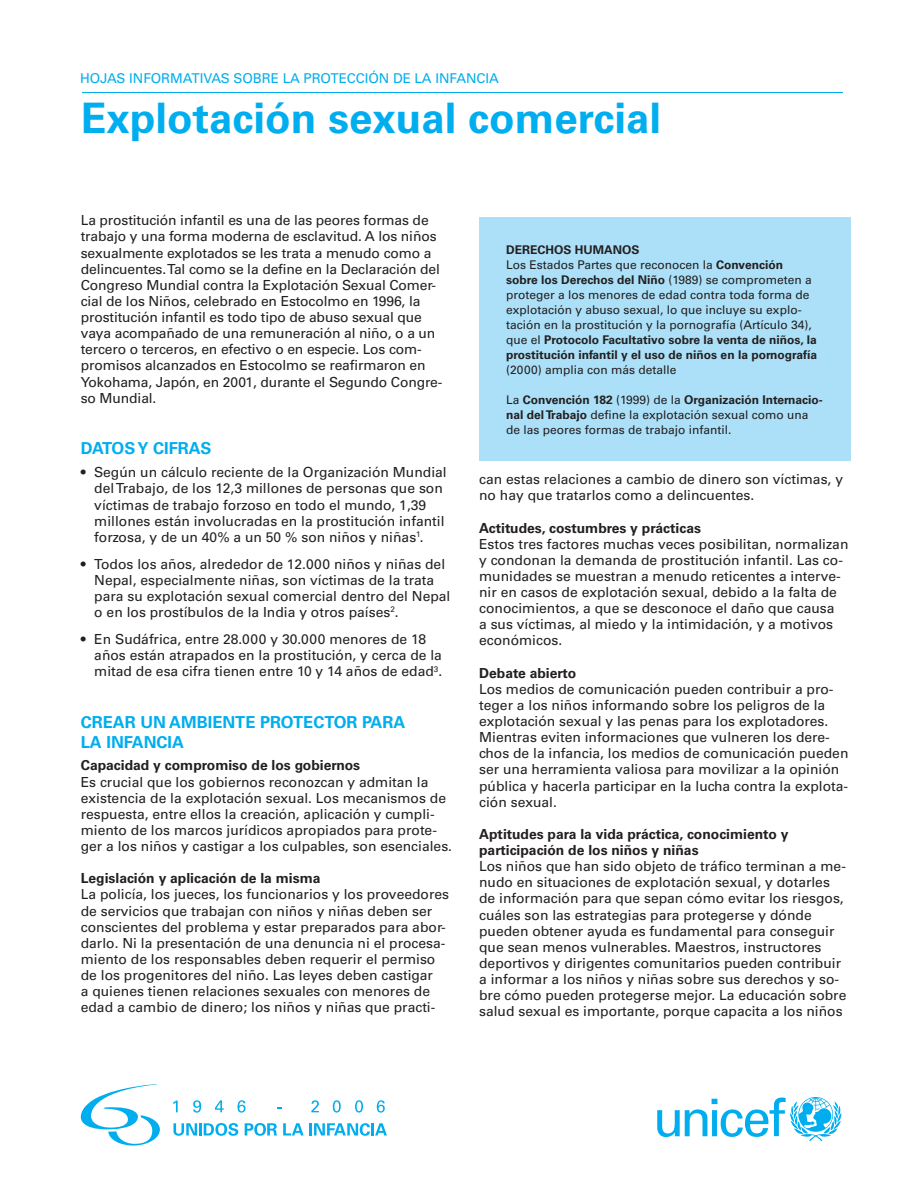
<style>
.page{position:relative;width:918px;height:1188px;background:#fff}
.page>*{position:absolute;margin:0;border:0;box-sizing:border-box;transform-origin:0 0}
.t1{font:700 42px "Univers LT Std";color:#00aeef}
.t2{font:700 16.5px "Univers LT Std";color:#00aeef}
.t3{font:13.8px/16.2px "Univers LT Std";color:#231f20}
.t4{font:700 13.8px/16.2px "Univers LT Std";color:#231f20}
.t5{font:13.5px "Univers LT Std";letter-spacing:-.005em;color:#00aeef}
.t6{font:12px/15px "Univers LT Std";color:#231f20}
.s1{font-weight:700}
</style>
<div class="page">
<hr style="left:82px;top:93px;width:760px;height:1px;background:#00aeef">
<svg style="left:81px;top:1084px;width:79px;height:62px"></svg>
<svg style="left:173px;top:1101px;width:5px;height:11px"></svg>
<svg style="left:193px;top:1100px;width:8px;height:13px"></svg>
<svg style="left:215px;top:1100px;width:9px;height:12px"></svg>
<svg style="left:238px;top:1100px;width:8px;height:13px"></svg>
<svg style="left:311px;top:1100px;width:8px;height:12px"></svg>
<svg style="left:333px;top:1100px;width:8px;height:13px"></svg>
<svg style="left:355px;top:1100px;width:8px;height:13px"></svg>
<svg style="left:377px;top:1100px;width:8px;height:13px"></svg>
<svg style="left:173px;top:1123px;width:65px;height:13px"></svg>
<svg style="left:245px;top:1123px;width:32px;height:13px"></svg>
<svg style="left:283px;top:1123px;width:21px;height:13px"></svg>
<svg style="left:310px;top:1123px;width:77px;height:13px"></svg>
<svg style="left:657px;top:1097px;width:184px;height:44px"></svg>
<div style="left:479px;top:217px;width:371px;height:244px;background:#abe0f8"></div>
<p class="t5" style="left:80px;top:71px;width:420px">HOJAS INFORMATIVAS SOBRE LA PROTECCIÓN DE LA INFANCIA</p>
<h1 class="t1" style="left:81px;top:94px;width:582px">Explotación sexual comercial</h1>
<p class="t3" style="left:81px;top:212px;width:363px">La prostitución infantil es una de las peores formas de trabajo y una forma moderna de esclavitud. A los niños sexualmente explotados se les trata a menudo como a delincuentes. Tal como se la define en la Declaración del Congreso Mundial contra la Explotación Sexual Comer&shy;cial de los Niños, celebrado en Estocolmo en 1996, la prostitución infantil es todo tipo de abuso sexual que vaya acompañado de una remuneración al niño, o a un tercero o terceros, en efectivo o en especie. Los com&shy;promisos alcanzados en Estocolmo se reafirmaron en Yokohama, Japón, en 2001, durante el Segundo Congre&shy;so Mundial.</p>
<p class="t2" style="left:81px;top:439px;width:132px">Datos y cifras</p>
<p class="t3" style="left:94px;top:464px;width:354px;text-indent:-14px">• Según un cálculo reciente de la Organización Mundial del Trabajo, de los 12,3 millones de personas que son víctimas de trabajo forzoso en todo el mundo, 1,39 millones están involucradas en la prostitución infantil forzosa, y de un 40% a un 50 % son niños y niñas<sup>1</sup>.</p>
<p class="t3" style="left:94px;top:556px;width:358px;text-indent:-14px">• Todos los años, alrededor de 12.000 niños y niñas del Nepal, especialmente niñas, son víctimas de la trata para su explotación sexual comercial dentro del Nepal o en los prostíbulos de la India y otros países<sup>2</sup>.</p>
<p class="t3" style="left:94px;top:631px;width:349px;text-indent:-14px">• En Sudáfrica, entre 28.000 y 30.000 menores de 18 años están atrapados en la prostitución, y cerca de la mitad de esa cifra tienen entre 10 y 14 años de edad<sup>3</sup>.</p>
<p class="t2" style="left:81px;top:713px;width:202px">CREAR UN AMBIENTE PROT</p>
<p class="t2" style="left:303px;top:713px;width:22px">ECTOR</p>
<p class="t2" style="left:362px;top:713px;width:21px">PARA</p>
<p class="t2" style="left:81px;top:732px;width:86px">LA INFANCIA</p>
<p class="t4" style="left:81px;top:758px;width:281px">Capacidad y compromiso de los gobiernos</p>
<p class="t3" style="left:81px;top:774px;width:373px">Es crucial que los gobiernos reconozcan y admitan la existencia de la explotación sexual. Los mecanismos de respuesta, entre ellos la creación, aplicación y cumpli&shy;miento de los marcos jurídicos apropiados para prote&shy;ger a los niños y castigar a los culpables, son esenciales.</p>
<p class="t4" style="left:81px;top:870px;width:241px">Legislación y aplicación de la misma</p>
<p class="t3" style="left:81px;top:886px;width:370px">La policía, los jueces, los funcionarios y los proveedores de servicios que trabajan con niños y niñas deben ser conscientes del problema y estar preparados para abor&shy;darlo. Ni la presentación de una denuncia ni el procesa&shy;miento de los responsables deben requerir el permiso de los progenitores del niño. Las leyes deben castigar<br>a quienes tienen relaciones sexuales con menores de edad a cambio de dinero; los niños y niñas que practi-</p>
<p class="t6" style="left:506px;top:242px;width:313px"><span class="s1">DERECHOS HUMANOS<br></span>Los Estados Partes que reconocen la <span class="s1">Convención sobre los Derechos del Niño</span> (1989) se comprometen a proteger a los menores de edad contra toda forma de explotación y abuso sexual, lo que incluye su explo&shy;tación en la prostitución y la pornografía (Artículo 34), que el <span class="s1">Protocolo Facultativo sobre la venta de niños, la prostitución infantil y el uso de niños en la pornografía</span></p>
<p class="t6" style="left:506px;top:362px;width:172px">(2000) amplia con más detalle</p>
<p class="t6" style="left:506px;top:392px;width:318px">La <span class="s1">Convención 182</span> (1999) de la <span class="s1">Organización Internacio&shy;nal del Trabajo</span> define la explotación sexual como una de las peores formas de trabajo infantil.</p>
<p class="t3" style="left:479px;top:471px;width:365px">can estas relaciones a cambio de dinero son víctimas, y no hay que tratarlos como a delincuentes.</p>
<p class="t4" style="left:479px;top:520px;width:223px">Actitudes, costumbres y prácticas</p>
<p class="t3" style="left:479px;top:536px;width:371px">Estos tres factores muchas veces posibilitan, normalizan y condonan la demanda de prostitución infantil. Las co&shy;munidades se muestran a menudo reticentes a interve&shy;nir en casos de explotación sexual, debido a la falta de conocimientos, a que se desconoce el daño que causa<br>a sus víctimas, al miedo y la intimidación, y a motivos económicos.</p>
<p class="t4" style="left:479px;top:665px;width:99px">Debate abierto</p>
<p class="t3" style="left:479px;top:681px;width:371px">Los medios de comunicación pueden contribuir a pro&shy;teger a los niños informando sobre los peligros de la explotación sexual y las penas para los explotadores.<br>Mientras eviten informaciones que vulneren los dere&shy;chos de la infancia, los medios de comunicación pueden ser una herramienta valiosa para movilizar a la opinión pública y hacerla participar en la lucha contra la explota&shy;ción sexual.</p>
<p class="t4" style="left:479px;top:826px;width:311px">Aptitudes para la vida práctica, conocimiento y participación de los niños y niñas</p>
<p class="t3" style="left:479px;top:858px;width:369px">Los niños que han sido objeto de tráfico terminan a me&shy;nudo en situaciones de explotación sexual, y dotarles de información para que sepan cómo evitar los riesgos, cuáles son las estrategias para protegerse y dónde pueden obtener ayuda es fundamental para conseguir que sean menos vulnerables. Maestros, instructores deportivos y dirigentes comunitarios pueden contribuir a informar a los niños y niñas sobre sus derechos y so&shy;bre cómo pueden protegerse mejor. La educación sobre salud sexual es importante, porque capacita a los niños</p>
</div>
